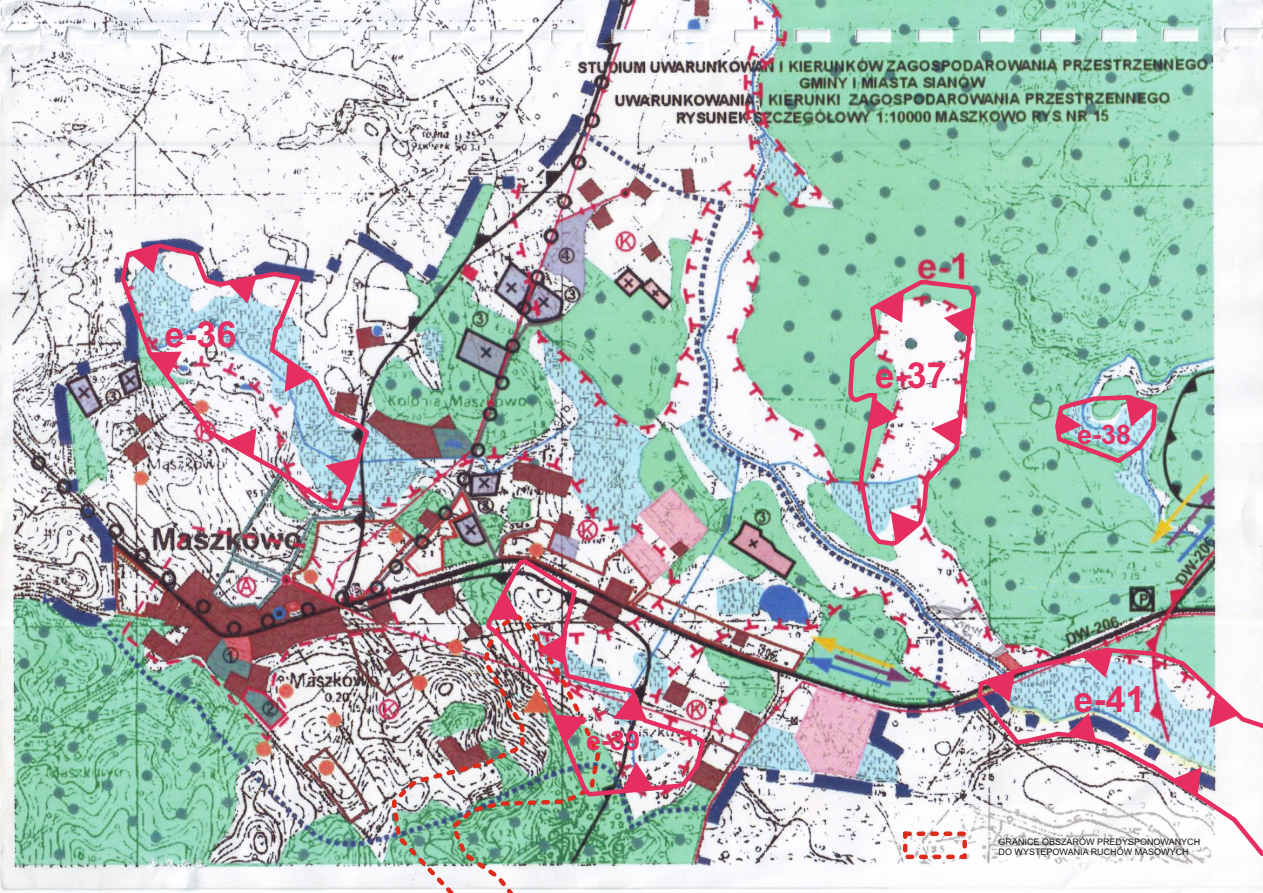
<style>
.page{position:relative;width:1263px;height:893px;background:#fff}
.page>*{position:absolute;margin:0;border:0;box-sizing:border-box;transform-origin:0 0}
.t1{font:700 36px "Arial";color:#e62e61}
.t2{font:700 27px "Arial";color:#e62e61}
.t3{font:9px/10.1px "Arial";color:#151616}
</style>
<div class="page">
<img style="left:0;top:0;width:1263px;height:893px">
<div style="left:890px;top:806px;width:373px;height:87px;background:#fff"></div>
<img style="left:390px;top:612px;width:213px;height:281px">
<div style="left:903px;top:831px;width:64px;height:28px;border:4px dashed #dd2b1c"></div>
<img style="left:483px;top:556px;width:224px;height:243px">
<img style="left:975px;top:646px;width:288px;height:214px">
<img style="left:118px;top:241px;width:254px;height:271px">
<svg style="left:984px;top:671px;width:33px;height:34px"></svg>
<svg style="left:1081px;top:647px;width:35px;height:33px"></svg>
<svg style="left:1066px;top:710px;width:32px;height:34px"></svg>
<svg style="left:1171px;top:765px;width:32px;height:34px"></svg>
<svg style="left:1207px;top:693px;width:33px;height:66px"></svg>
<img style="left:846px;top:278px;width:133px;height:305px">
<svg style="left:489px;top:590px;width:34px;height:39px"></svg>
<svg style="left:536px;top:632px;width:30px;height:35px"></svg>
<svg style="left:554px;top:713px;width:33px;height:32px"></svg>
<svg style="left:621px;top:759px;width:34px;height:43px"></svg>
<svg style="left:612px;top:690px;width:34px;height:36px"></svg>
<svg style="left:129px;top:242px;width:33px;height:34px"></svg>
<svg style="left:149px;top:349px;width:36px;height:32px"></svg>
<svg style="left:226px;top:426px;width:32px;height:34px"></svg>
<img style="left:282px;top:358px;width:33px;height:92px">
<svg style="left:225px;top:274px;width:35px;height:33px"></svg>
<svg style="left:324px;top:456px;width:34px;height:33px"></svg>
<img style="left:1053px;top:392px;width:106px;height:74px">
<h1 class="t1" style="left:165px;top:321px;width:74px">e-36</h1>
<h2 class="t2" style="left:586px;top:730px;width:56px">e-39</h2>
<h1 class="t1" style="left:875px;top:361px;width:74px">e-37</h1>
<h2 class="t2" style="left:1077px;top:424px;width:56px">e-38</h2>
<h1 class="t1" style="left:1073px;top:686px;width:74px">e-41</h1>
<p class="t3" style="left:998px;top:837px;width:203px">GRANICE OBSZARÓW PREDYSPONOWANYCH<br>DO WYSTĘPOWANIA RUCHÓW MASOWYCH</p>
</div>
